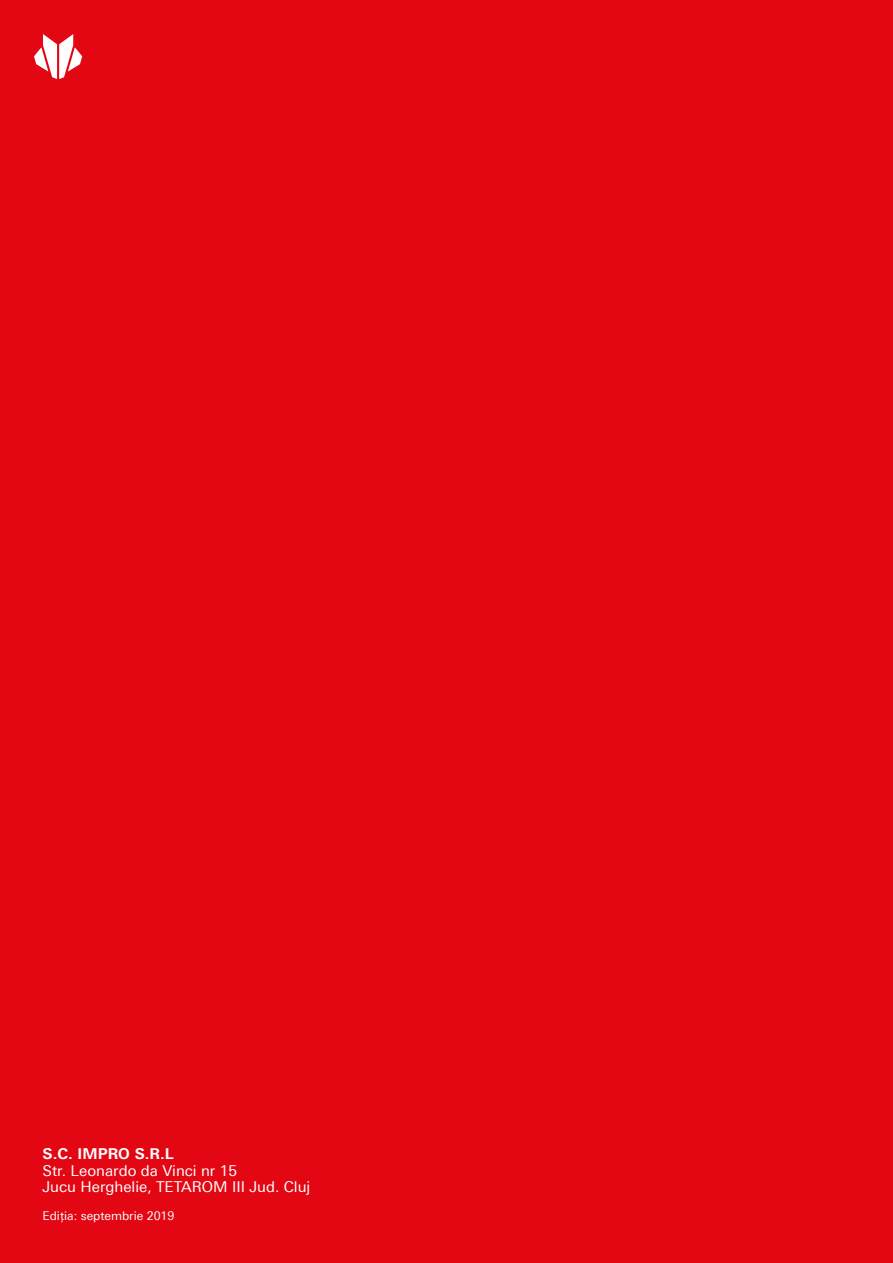
<style>
.page{position:relative;width:893px;height:1263px;background:#e30613}
.page>*{position:absolute;margin:0;border:0;box-sizing:border-box;transform-origin:0 0}
.t1{font:15px/16.5px "Univers Next Pro";color:#fff}
.t2{font:700 15px "Univers Next Pro";color:#fff}
.t3{font:12px "Univers Next Pro";color:#fff}
</style>
<div class="page">
<svg style="left:34px;top:34px;width:48px;height:45px"></svg>
<p class="t2" style="left:43px;top:1145px;width:133px">S.C. IMPRO S.R.L</p>
<p class="t1" style="left:43px;top:1162px;width:269px">Str. Leonardo da Vinci nr 15<br>Jucu Herghelie, TETAROM III Jud. Cluj</p>
<p class="t3" style="left:43px;top:1209px;width:134px">Ediția: septembrie 2019</p>
</div>
